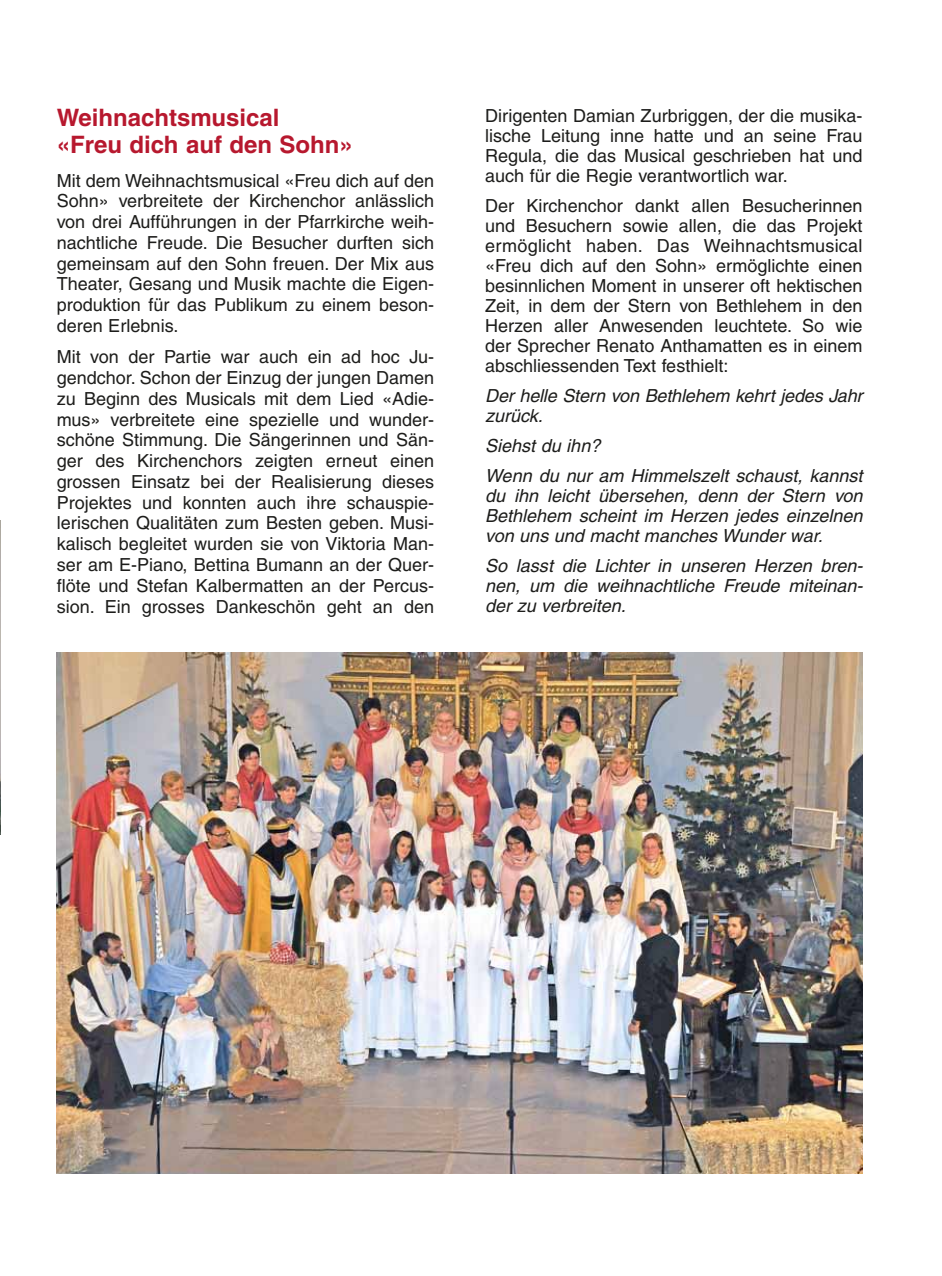
<style>
.page{position:relative;width:942px;height:1276px;background:#fff}
.page>*{position:absolute;margin:0;border:0;box-sizing:border-box;transform-origin:0 0}
.t1{font:700 24px/26.8px "Helvetica";color:#b7182e}
.t2{font:18px/20.8px "Helvetica";color:#1d1d1b;text-align:justify}
.t3{font:italic 18px/20px "Helvetica";color:#1d1d1b}
</style>
<div class="page">
<img style="left:0;top:520px;width:1px;height:315px">
<img style="left:57px;top:652px;width:805px;height:522px">
<h1 class="t1" style="left:57px;top:104px;width:297px">Weihnachtsmusical<br>«Freu dich auf den Sohn»</h1>
<p class="t2" style="left:57px;top:170px;width:379px">Mit dem Weihnachtsmusical «Freu dich auf den Sohn» verbreitete der Kirchenchor anlässlich von drei Aufführungen in der Pfarrkirche weih&shy;nachtliche Freude. Die Besucher durften sich gemeinsam auf den Sohn freuen. Der Mix aus Theater, Gesang und Musik machte die Eigen&shy;produktion für das Publikum zu einem beson&shy;deren Erlebnis.</p>
<p class="t2" style="left:57px;top:347px;width:379px">Mit von der Partie war auch ein ad hoc Ju - gendchor. Schon der Einzug der jungen Damen zu Beginn des Musicals mit dem Lied «Adie&shy;mus» verbreitete eine spezielle und wunder&shy;schöne Stimmung. Die Sängerinnen und Sän&shy;ger des Kirchenchors zeigten erneut einen grossen Einsatz bei der Realisierung dieses Projektes und konnten auch ihre schauspie&shy;lerischen Qualitäten zum Besten geben. Musi&shy;kalisch begleitet wurden sie von Viktoria Man&shy;ser am E-Piano, Bettina Bumann an der Quer&shy;flöte und Stefan Kalbermatten an der Percus&shy;sion. Ein grosses Dankeschön geht an den</p>
<p class="t2" style="left:485px;top:105px;width:379px;line-height:20px">Dirigenten Damian Zurbriggen, der die musika&shy;lische Leitung inne hatte und an seine Frau Regula, die das Musical geschrieben hat und auch für die Regie verantwortlich war.</p>
<p class="t2" style="left:485px;top:195px;width:379px;line-height:20px">Der Kirchenchor dankt allen Besucherinnen und Besuchern sowie allen, die das Projekt ermöglicht haben. Das Weihnachtsmusical «Freu dich auf den Sohn» ermöglichte einen besinnlichen Moment in unserer oft hektischen Zeit, in dem der Stern von Bethlehem in den Herzen aller Anwesenden leuchtete. So wie der Sprecher Renato Anthamatten es in einem abschliessenden Text festhielt:</p>
<p class="t3" style="left:485px;top:386px;width:378px">Der helle Stern von Bethlehem kehrt jedes Jahr zurück.</p>
<p class="t3" style="left:485px;top:431px;width:379px;line-height:30px">Siehst du ihn?<br>Wenn du nur am Himmelszelt schaust, kannst</p>
<p class="t3" style="left:485px;top:486px;width:379px;text-align:justify">du ihn leicht übersehen, denn der Stern von Bethlehem scheint im Herzen jedes einzelnen von uns und macht manches Wunder war.</p>
<p class="t3" style="left:485px;top:556px;width:379px;text-align:justify">So lasst die Lichter in unseren Herzen bren&shy;nen, um die weihnachtliche Freude miteinan&shy;der zu verbreiten.</p>
</div>
